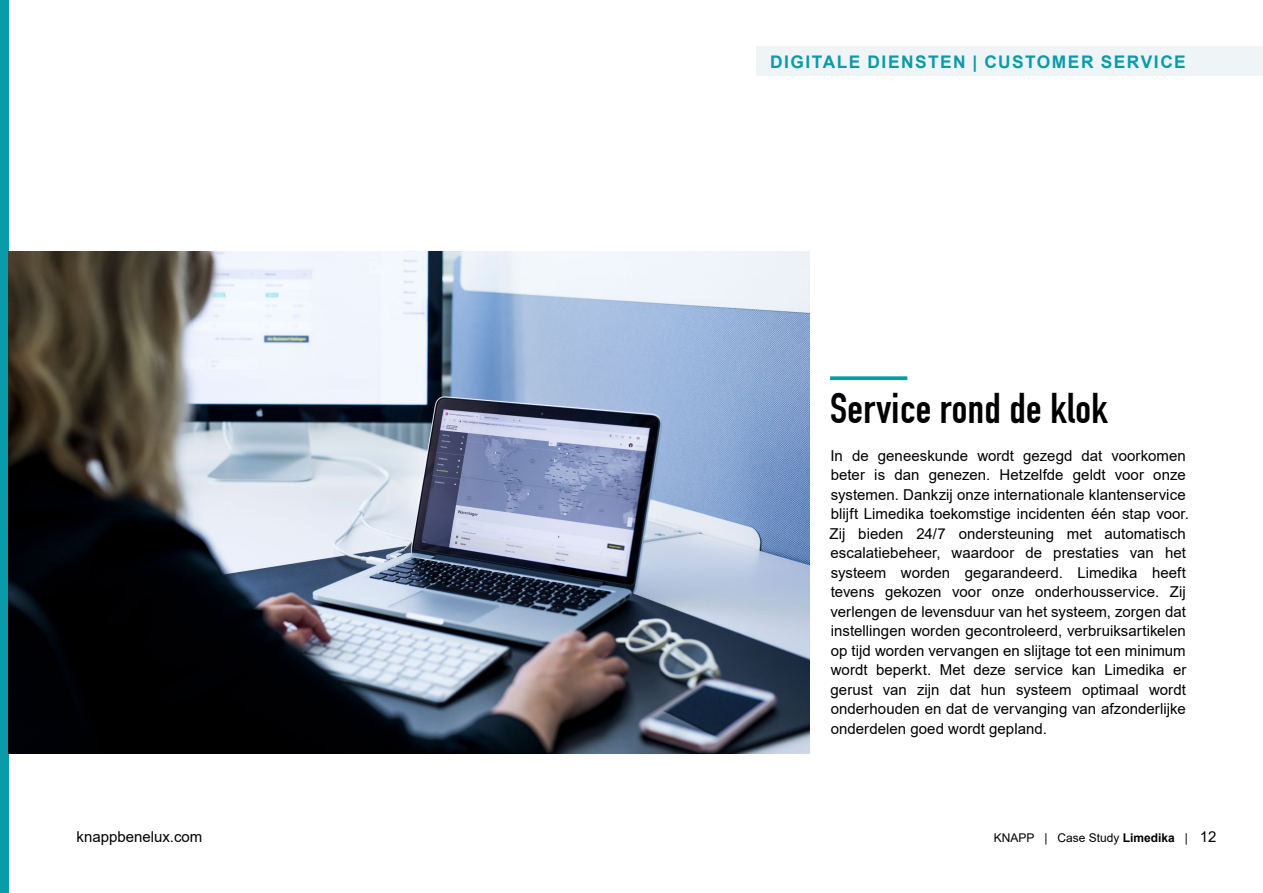
<style>
.page{position:relative;width:1263px;height:893px;background:#fff}
.page>*{position:absolute;margin:0;border:0;box-sizing:border-box;transform-origin:0 0}
.t1{font:42px "DIN Engschrift";letter-spacing:.01em;color:#000}
.t2{font:700 17.4px "Arial";letter-spacing:.085em;color:#099baa}
.t3{font:15px/19.5px "Arial";letter-spacing:.005em;color:#000}
.t4{font:12px "Arial";color:#000}
.s1{font-weight:700}
.s2{font-size:15px}
</style>
<div class="page">
<div style="left:0;top:0;width:9px;height:893px;background:#099baa"></div>
<svg style="left:830px;top:376px;width:77px;height:4px"></svg>
<img style="left:9px;top:251px;width:800px;height:502px">
<div style="left:757px;top:47px;width:506px;height:29px;background:#eff5f7"></div>
<p class="t3" style="left:77px;top:827px;width:127px">knappbenelux.com</p>
<p class="t2" style="left:770px;top:49px;width:417px">DIGITALE DIENSTEN | CUSTOMER SERVICE</p>
<h1 class="t1" style="left:830px;top:384px;width:279px">Service rond de klok</h1>
<p class="t3" style="left:830px;top:445px;width:361px">In de geneeskunde wordt gezegd dat voorkomen beter is dan genezen. Hetzelfde geldt voor onze systemen. Dankzij onze internationale klantenservice blijft Limedika toekomstige incidenten één stap voor.<br>Zij bieden 24/7 ondersteuning met automatisch escalatiebeheer, waardoor de prestaties van het systeem worden gegarandeerd. Limedika heeft tevens gekozen voor onze onderhousservice. Zij verlengen de levensduur van het systeem, zorgen dat instellingen worden gecontroleerd, verbruiksartikelen op tijd worden vervangen en slijtage tot een minimum wordt beperkt. Met deze service kan Limedika er gerust van zijn dat hun systeem optimaal wordt onderhouden en dat de vervanging van afzonderlijke onderdelen goed wordt gepland.</p>
<p class="t4" style="left:994px;top:829px;width:224px">KNAPP | Case Study <span class="s1">Limedika</span> | <span class="s2">12</span></p>
</div>
